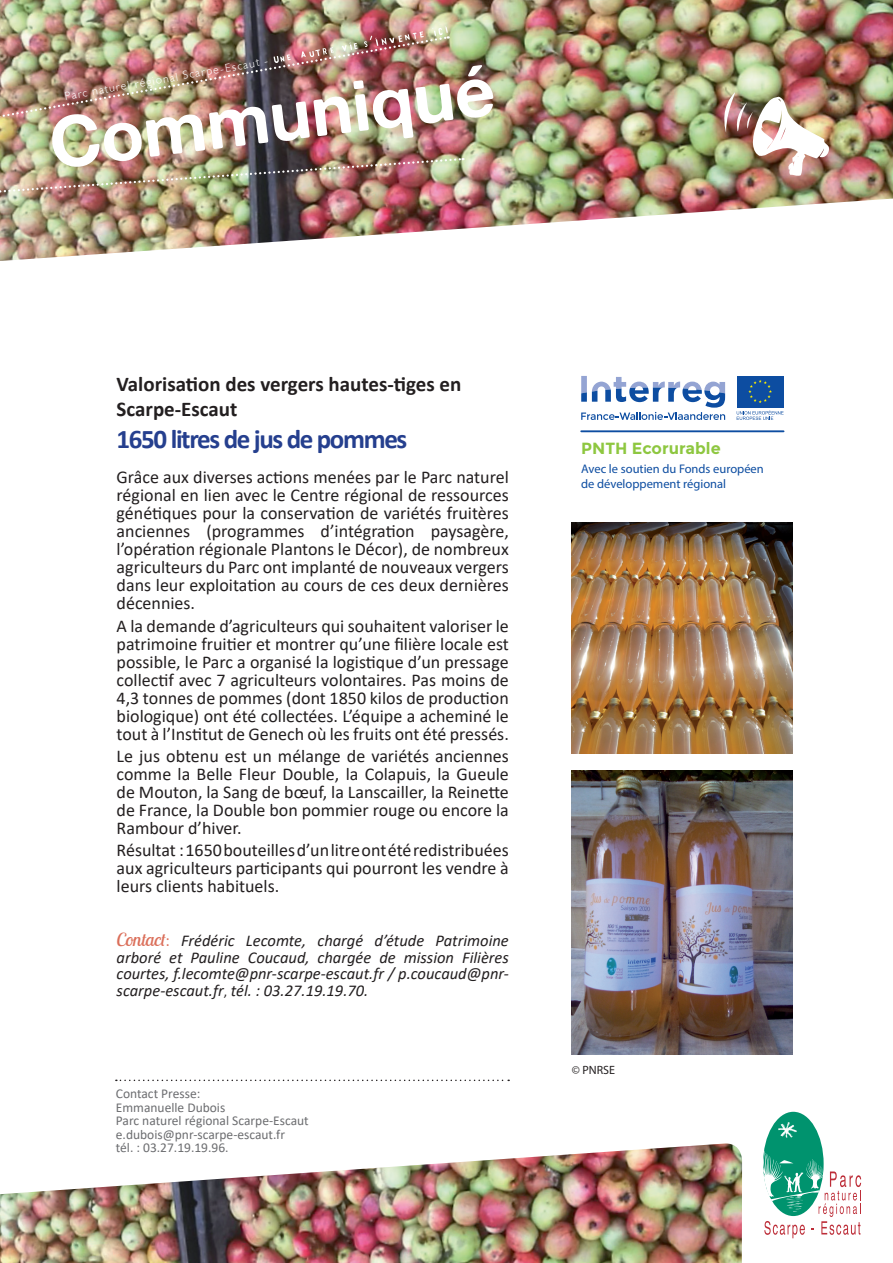
<style>
.page{position:relative;width:893px;height:1263px;background:#fff}
.page>*{position:absolute;margin:0;border:0;box-sizing:border-box;transform-origin:0 0}
.t1{font:70.5px "Alte Haas Grotesk Bold";color:#fff}
.t2{font:700 27px "Calibri";letter-spacing:-.05em;color:#253f8e}
.t3{font:700 21px/25.2px "Calibri";color:#231f20}
.t4{font:18px/18px "Calibri";color:#231f20;text-align:justify}
.t5{font:italic 16.5px/16.5px "Calibri";color:#231f20;text-align:justify}
.t6{font:700 16.2px "Montserrat";color:#8ec740}
.t7{font:13.5px/13.5px "Calibri";color:#6c6d70}
.t8{font:12.45px/15px "Myriad Pro";color:#0d4da1}
.t9{font:12px "Myriad Pro";color:#231f20}
.t10{font:300 11.55px "Humanist 521 BT";color:#fff}
.s1{font-family:"Lobster Two";font-size:18px;color:#db6f5a}
.s2{font-style:normal;color:#db6f5a}
.s3{font-style:normal;font-size:13.5px}
</style>
<div class="page">
<img style="left:0;top:1143px;width:742px;height:120px">
<img style="left:0;top:0;width:893px;height:261px">
<img style="left:0;top:157px;width:463px;height:37px">
<img style="left:0;top:26px;width:449px;height:98px">
<div style="left:763px;top:1112px;width:61px;height:104px;background:#00936e;border-radius:50%"></div>
<svg style="left:778px;top:1122px;width:19px;height:16px"></svg>
<svg style="left:763px;top:1150px;width:98px;height:88px"></svg>
<img style="left:720px;top:82px;width:110px;height:95px">
<img style="left:572px;top:522px;width:221px;height:231px">
<img style="left:572px;top:770px;width:221px;height:284px">
<svg style="left:116px;top:1079px;width:393px;height:2px"></svg>
<svg style="left:581px;top:376px;width:144px;height:44px"></svg>
<div style="left:737px;top:376px;width:47px;height:31px;background:#0d4da1"></div>
<svg style="left:748px;top:380px;width:24px;height:23px"></svg>
<svg style="left:737px;top:410px;width:47px;height:10px"></svg>
<hr style="left:581px;top:430px;width:203px;height:2px;background:#0d4da1">
<p class="t10" style="left:64px;top:89px;width:208px;rotate:-10deg">Parc naturel régional Scarpe-Escaut -</p>
<h1 class="t1" style="left:44px;top:101px;width:450px;rotate:-7deg">Communiqué</h1>
<p class="t3" style="left:117px;top:371px;width:346px">Valorisation des vergers hautes-tiges en<br>Scarpe-Escaut</p>
<h2 class="t2" style="left:117px;top:420px;width:292px">1650 litres de jus de pommes</h2>
<p class="t4" style="left:117px;top:468px;width:394px">Grâce aux diverses actions menées par le Parc naturel régional en lien avec le Centre régional de ressources génétiques pour la conservation de variétés fruitères anciennes (programmes d’intégration paysagère, l’opération régionale Plantons le Décor), de nombreux agriculteurs du Parc ont implanté de nouveaux vergers dans leur exploitation au cours de ces deux dernières décennies.</p>
<p class="t4" style="left:117px;top:616px;width:394px">A la demande d’agriculteurs qui souhaitent valoriser le patrimoine fruitier et montrer qu’une filière locale est possible, le Parc a organisé la logistique d’un pressage collectif avec 7 agriculteurs volontaires. Pas moins de 4,3 tonnes de pommes (dont 1850 kilos de production biologique) ont été collectées. L’équipe a acheminé le tout à l’Institut de Genech où les fruits ont été pressés.</p>
<p class="t4" style="left:117px;top:746px;width:394px">Le jus obtenu est un mélange de variétés anciennes comme la Belle Fleur Double, la Colapuis, la Gueule de Mouton, la Sang de bœuf, la Lanscailler, la Reinette de France, la Double bon pommier rouge ou encore la Rambour d’hiver.</p>
<p class="t4" style="left:117px;top:841px;width:394px">Résultat : 1650 bouteilles d’un litre ont été redistribuées aux agriculteurs participants qui pourront les vendre à leurs clients habituels.</p>
<p class="t5" style="left:117px;top:932px;width:394px"><span class="s1">Contact</span><span class="s2">:</span> Frédéric Lecomte, chargé d’étude Patrimoine arboré et Pauline Coucaud, chargée de mission Filières courtes, f.lecomte@pnr-scarpe-escaut.fr / p.coucaud@pnr&shy;scarpe-escaut.fr<span class="s3">,</span> tél. : 03.27.19.19.70.</p>
<p class="t7" style="left:116px;top:1087px;width:194px">Contact Presse:<br>Emmanuelle Dubois<br>Parc naturel régional Scarpe-Escaut e.dubois@pnr-scarpe-escaut.fr<br>tél. : 03.27.19.19.96.</p>
<p class="t6" style="left:581px;top:438px;width:141px">PNTH Ecorurable</p>
<p class="t8" style="left:581px;top:461px;width:184px">Avec le soutien du Fonds européen de développement régional</p>
<p class="t9" style="left:572px;top:1063px;width:45px">© PNRSE</p>
</div>
